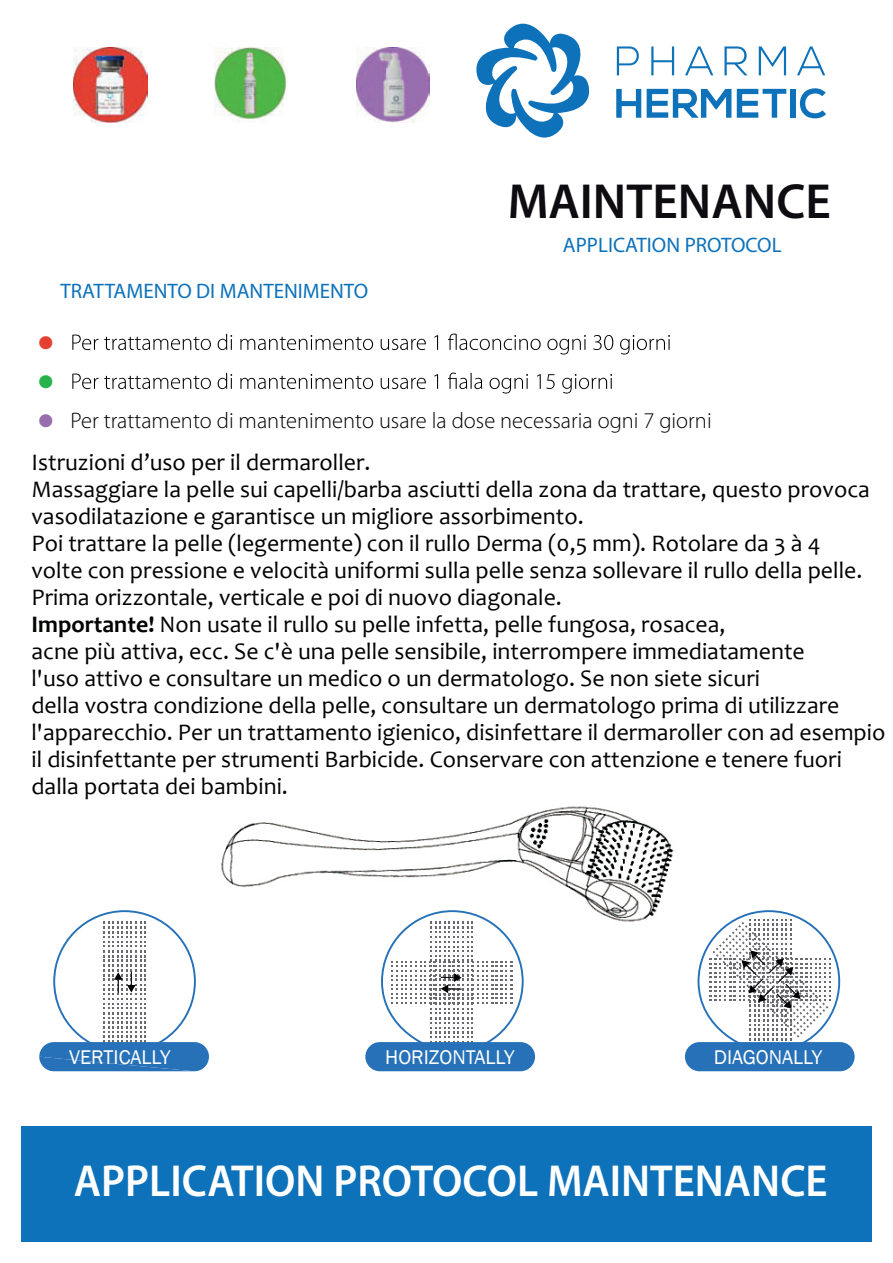
<style>
.page{position:relative;width:893px;height:1263px;background:#fff}
.page>*{position:absolute;margin:0;border:0;box-sizing:border-box;transform-origin:0 0}
.t1{font:600 49.5px "Myriad Pro";color:#0e0b11}
.t2{font:600 45px "Myriad Pro";color:#fff;scale:.96 1}
.t3{font:23.85px/27px "Candara";color:#020402}
.t4{font:300 22.5px "Myriad Pro";color:#000}
.t5{font:22.5px "Wingdings";color:#e44032}
.t6{font:22.5px "Wingdings";color:#28b24b}
.t7{font:21px "Myriad";color:#0e72ba}
.t8{font:20.4px "Franklin Gothic";color:#fff}
.s1{color:#986eaf}
.s2{font-weight:700}
</style>
<div class="page">
<img style="left:221px;top:806px;width:453px;height:116px">
<div style="left:365px;top:1042px;width:170px;height:29px;background:#2771b9;border-radius:15px"></div>
<div style="left:685px;top:1042px;width:170px;height:29px;background:#2771b9;border-radius:15px"></div>
<svg style="left:39px;top:922px;width:170px;height:149px"></svg>
<svg style="left:391px;top:922px;width:121px;height:121px"></svg>
<svg style="left:710px;top:919px;width:121px;height:121px"></svg>
<img style="left:356px;top:47px;width:74px;height:75px">
<img style="left:74px;top:47px;width:74px;height:75px">
<img style="left:215px;top:47px;width:72px;height:75px">
<div style="left:21px;top:1127px;width:851px;height:115px;background:#0e72ba"></div>
<svg style="left:616px;top:89px;width:25px;height:29px"></svg>
<svg style="left:647px;top:89px;width:84px;height:29px"></svg>
<svg style="left:737px;top:89px;width:49px;height:29px"></svg>
<div style="left:790px;top:89px;width:5px;height:29px;background:#0e72ba"></div>
<svg style="left:800px;top:88px;width:26px;height:30px"></svg>
<svg style="left:617px;top:46px;width:22px;height:29px"></svg>
<svg style="left:651px;top:46px;width:23px;height:29px"></svg>
<svg style="left:685px;top:46px;width:28px;height:29px"></svg>
<svg style="left:724px;top:46px;width:23px;height:29px"></svg>
<svg style="left:759px;top:46px;width:27px;height:29px"></svg>
<svg style="left:797px;top:46px;width:28px;height:29px"></svg>
<svg style="left:476px;top:24px;width:114px;height:114px"></svg>
<svg style="left:72px;top:334px;width:598px;height:20px"></svg>
<svg style="left:72px;top:373px;width:540px;height:20px"></svg>
<h1 class="t1" style="left:508px;top:170px;width:325px">MAINTENANCE</h1>
<p class="t7" style="left:60px;top:280px;width:309px">TRATTAMENTO DI MANTENIMENTO</p>
<p class="t7" style="left:563px;top:235px;width:220px">APPLICATION PROTOCOL</p>
<p class="t5" style="left:38px;top:330px;width:18px">●</p>
<p class="t6" style="left:38px;top:369px;width:18px">●</p>
<p class="t4" style="left:38px;top:407px;width:676px"><span class="s1">●</span> Per trattamento di mantenimento usare la dose necessaria ogni 7 giorni</p>
<p class="t3" style="left:32px;top:448px;width:855px">Istruzioni d’uso per il dermaroller.<br>Massaggiare la pelle sui capelli/barba asciutti della zona da trattare, questo provoca vasodilatazione e garantisce un migliore assorbimento.<br>Poi trattare la pelle (legermente) con il rullo Derma (0,5 mm). Rotolare da 3 à 4<br>volte con pressione e velocità uniformi sulla pelle senza sollevare il rullo della pelle.<br>Prima orizzontale, verticale e poi di nuovo diagonale.<br><span class="s2">Importante!</span> Non usate il rullo su pelle infetta, pelle fungosa, rosacea,<br>acne più attiva, ecc. Se c'è una pelle sensibile, interrompere immediatamente<br>l'uso attivo e consultare un medico o un dermatologo. Se non siete sicuri<br>della vostra condizione della pelle, consultare un dermatologo prima di utilizzare l'apparecchio. Per un trattamento igienico, disinfettare il dermaroller con ad esempio il disinfettante per strumenti Barbicide. Conservare con attenzione e tenere fuori dalla portata dei bambini.</p>
<p class="t8" style="left:69px;top:1044px;width:103px">VERTICALLY</p>
<p class="t8" style="left:385px;top:1044px;width:131px">HORIZONTALLY</p>
<p class="t8" style="left:714px;top:1044px;width:110px">DIAGONALLY</p>
<h2 class="t2" style="left:74px;top:1152px;width:787px">APPLICATION PROTOCOL MAINTENANCE</h2>
</div>
